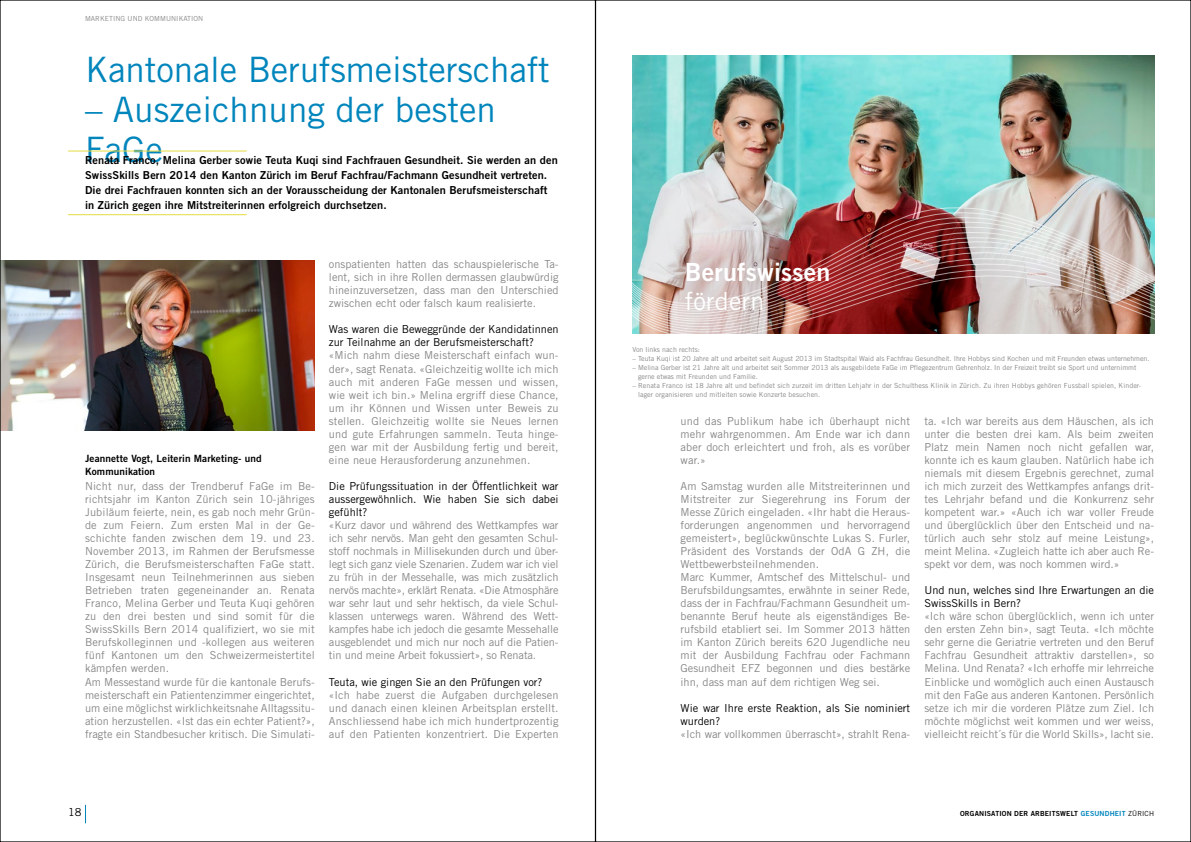
<style>
.page{position:relative;width:1191px;height:842px;background:#fff}
.page>*{position:absolute;margin:0;border:0;box-sizing:border-box;transform-origin:0 0}
._101_Titel{font:35px "Trade Gothic LT";letter-spacing:-.005em;color:#0085bc}
._104_Quote{font:25px "Trade Gothic LT Bold Two";letter-spacing:.01em;color:#fff}
._104_Quote-2{font:25px "Trade Gothic LT";letter-spacing:.01em;color:#fff}
._103_Text{font:11px/13px "Trade Gothic LT";color:#868786;text-align:justify}
._103_Text-2{font:11px/13px "Trade Gothic LT";color:#000}
._102_Lead{font:11px/15px "Trade Gothic LT Bold Two";letter-spacing:.01em;color:#000;text-align:justify}
._105_Autoren{font:10px "Trade Gothic LT Bold Two";letter-spacing:.01em;color:#000}
._104_Quote-3{font:7px/9px "Trade Gothic LT";color:#868786}
.t1{font:7px "Trade Gothic LT Bold Two";letter-spacing:.02em;color:#000}
.s1{color:#0085bc}
.s2{font-family:"Trade Gothic LT"}
</style>
<div class="page">
<svg style="left:85px;top:805px;width:1px;height:18px"></svg>
<hr style="left:68px;top:151px;width:179px;height:1px;background:#e4db43">
<hr style="left:68px;top:214px;width:179px;height:1px;background:#e4db43">
<img style="left:632px;top:55px;width:522px;height:152px">
<img style="left:2px;top:260px;width:313px;height:170px">
<img style="left:632px;top:207px;width:523px;height:127px">
<p class="_104_Quote-3" style="left:85px;top:14px;width:120px">MARKETING UND KOMMUNIKATION</p>
<p class="_101_Titel" style="left:85px;top:49px;width:466px">Kantonale Berufsmeisterschaft</p>
<p class="_101_Titel" style="left:85px;top:89px;width:412px">– Auszeichnung der besten</p>
<p class="_102_Lead" style="left:85px;top:153px;width:474px">Renata Franco, Melina Gerber sowie Teuta Kuqi sind Fachfrauen Gesundheit. Sie werden an den</p>
<p class="_101_Titel" style="left:85px;top:129px;width:79px">FaGe</p>
<p class="_102_Lead" style="left:85px;top:168px;width:464px">SwissSkills Bern 2014 den Kanton Zürich im Beruf Fachfrau/Fachmann Gesundheit vertreten.<br>Die drei Fachfrauen konnten sich an der Vorausscheidung der Kantonalen Berufsmeisterschaft in Zürich gegen ihre Mitstreiterinnen erfolgreich durchsetzen.</p>
<p class="_105_Autoren" style="left:85px;top:452px;width:178px">Jeannette Vogt, Leiterin Marketing- und</p>
<p class="_105_Autoren" style="left:85px;top:465px;width:72px">Kommunikation</p>
<p class="_103_Text" style="left:85px;top:479px;width:231px">Nicht nur, dass der Trendberuf FaGe im Be&shy;richtsjahr im Kanton Zürich sein 10-jähriges Jubiläum feierte, nein, es gab noch mehr Grün&shy;de zum Feiern. Zum ersten Mal in der Ge&shy;schichte fanden zwischen dem 19. und 23.<br>November 2013, im Rahmen der Berufsmesse Zürich, die Berufsmeisterschaften FaGe statt.<br>Insgesamt neun Teilnehmerinnen aus sieben Betrieben traten gegeneinander an. Renata Franco, Melina Gerber und Teuta Kuqi gehören zu den drei besten und sind somit für die SwissSkills Bern 2014 qualifiziert, wo sie mit Berufskolleginnen und -kollegen aus weiteren fünf Kantonen um den Schweizermeistertitel kämpfen werden.</p>
<p class="_103_Text" style="left:85px;top:675px;width:231px">Am Messestand wurde für die kantonale Berufs&shy;meisterschaft ein Patientenzimmer eingerichtet, um eine möglichst wirklichkeitsnahe Alltagssitu&shy;ation herzustellen. «Ist das ein echter Patient?», fragte ein Standbesucher kritisch. Die Simulati-</p>
<p class="_103_Text" style="left:329px;top:258px;width:231px">onspatienten hatten das schauspielerische Ta&shy;lent, sich in ihre Rollen dermassen glaubwürdig hineinzuversetzen, dass man den Unterschied zwischen echt oder falsch kaum realisierte.</p>
<p class="_103_Text-2" style="left:329px;top:323px;width:231px">Was waren die Beweggründe der Kandidatinnen zur Teilnahme an der Berufsmeisterschaft?</p>
<p class="_103_Text" style="left:329px;top:349px;width:231px">«Mich nahm diese Meisterschaft einfach wun&shy;der», sagt Renata. «Gleichzeitig wollte ich mich auch mit anderen FaGe messen und wissen, wie weit ich bin.» Melina ergriff diese Chance, um ihr Können und Wissen unter Beweis zu stellen. Gleichzeitig wollte sie Neues lernen und gute Erfahrungen sammeln. Teuta hinge&shy;gen war mit der Ausbildung fertig und bereit, eine neue Herausforderung anzunehmen.</p>
<p class="_103_Text-2" style="left:329px;top:479px;width:231px;text-align:justify">Die Prüfungssituation in der Öffentlichkeit war aussergewöhnlich. Wie haben Sie sich dabei gefühlt?</p>
<p class="_103_Text" style="left:329px;top:518px;width:231px">«Kurz davor und während des Wettkampfes war ich sehr nervös. Man geht den gesamten Schul&shy;stoff nochmals in Millisekunden durch und über&shy;legt sich ganz viele Szenarien. Zudem war ich viel zu früh in der Messehalle, was mich zusätzlich nervös machte», erklärt Renata. «Die Atmosphäre war sehr laut und sehr hektisch, da viele Schul&shy;klassen unterwegs waren. Während des Wett&shy;kampfes habe ich jedoch die gesamte Messehalle ausgeblendet und mich nur noch auf die Patien&shy;tin und meine Arbeit fokussiert», so Renata.</p>
<p class="_103_Text-2" style="left:329px;top:675px;width:215px">Teuta, wie gingen Sie an den Prüfungen vor?</p>
<p class="_103_Text" style="left:329px;top:688px;width:231px">«Ich habe zuerst die Aufgaben durchgelesen und danach einen kleinen Arbeitsplan erstellt.<br>Anschliessend habe ich mich hundertprozentig auf den Patienten konzentriert. Die Experten</p>
<p class="_104_Quote" style="left:685px;top:256px;width:147px">Berufswissen</p>
<p class="_104_Quote-2" style="left:685px;top:285px;width:81px">fördern</p>
<p class="_104_Quote-3" style="left:632px;top:345px;width:69px">Von links nach rechts:</p>
<p class="_104_Quote-3" style="left:632px;top:354px;width:518px">– Teuta Kuqi ist 20 Jahre alt und arbeitet seit August 2013 im Stadtspital Waid als Fachfrau Gesundheit. Ihre Hobbys sind Kochen und mit Freunden etwas unternehmen.</p>
<p class="_104_Quote-3" style="left:638px;top:363px;width:500px;text-indent:-6px">– Melina Gerber ist 21 Jahre alt und arbeitet seit Sommer 2013 als ausgebildete FaGe im Pflegezentrum Gehrenholz. In der Freizeit treibt sie Sport und unternimmt gerne etwas mit Freunden und Familie.</p>
<p class="_104_Quote-3" style="left:638px;top:381px;width:504px;text-indent:-6px">– Renata Franco ist 18 Jahre alt und befindet sich zurzeit im dritten Lehjahr in der Schulthess Klinik in Zürich. Zu ihren Hobbys gehören Fussball spielen, Kinder&shy;lager organisieren und mitleiten sowie Konzerte besuchen.</p>
<p class="_103_Text" style="left:680px;top:414px;width:231px">und das Publikum habe ich überhaupt nicht mehr wahrgenommen. Am Ende war ich dann aber doch erleichtert und froh, als es vorüber war.»</p>
<p class="_103_Text" style="left:680px;top:479px;width:231px">Am Samstag wurden alle Mitstreiterinnen und Mitstreiter zur Siegerehrung ins Forum der Messe Zürich eingeladen. «Ihr habt die Heraus&shy;forderungen angenommen und hervorragend gemeistert», beglückwünschte Lukas S. Furler, Präsident des Vorstands der OdA G ZH, die Wettbewerbsteilnehmenden.</p>
<p class="_103_Text" style="left:680px;top:571px;width:231px">Marc Kummer, Amtschef des Mittelschul- und Berufsbildungsamtes, erwähnte in seiner Rede, dass der in Fachfrau/Fachmann Gesundheit um&shy;benannte Beruf heute als eigenständiges Be&shy;rufsbild etabliert sei. Im Sommer 2013 hätten im Kanton Zürich bereits 620 Jugendliche neu mit der Ausbildung Fachfrau oder Fachmann Gesundheit EFZ begonnen und dies bestärke ihn, dass man auf dem richtigen Weg sei.</p>
<p class="_103_Text-2" style="left:680px;top:701px;width:231px">Wie war Ihre erste Reaktion, als Sie nominiert wurden?</p>
<p class="_103_Text" style="left:680px;top:727px;width:231px">«Ich war vollkommen überrascht», strahlt Rena-</p>
<p class="_103_Text" style="left:924px;top:414px;width:231px">ta. «Ich war bereits aus dem Häuschen, als ich unter die besten drei kam. Als beim zweiten Platz mein Namen noch nicht gefallen war, konnte ich es kaum glauben. Natürlich habe ich niemals mit diesem Ergebnis gerechnet, zumal ich mich zurzeit des Wettkampfes anfangs drit&shy;tes Lehrjahr befand und die Konkurrenz sehr kompetent war.» «Auch ich war voller Freude und überglücklich über den Entscheid und na&shy;türlich auch sehr stolz auf meine Leistung», meint Melina. «Zugleich hatte ich aber auch Re&shy;spekt vor dem, was noch kommen wird.»</p>
<p class="_103_Text-2" style="left:924px;top:584px;width:231px">Und nun, welches sind Ihre Erwartungen an die<br>SwissSkills in Bern?</p>
<p class="_103_Text" style="left:924px;top:610px;width:231px">«Ich wäre schon überglücklich, wenn ich unter den ersten Zehn bin», sagt Teuta. «Ich möchte sehr gerne die Geriatrie vertreten und den Beruf Fachfrau Gesundheit attraktiv darstellen», so Melina. Und Renata? «Ich erhoffe mir lehrreiche Einblicke und womöglich auch einen Austausch mit den FaGe aus anderen Kantonen. Persönlich setze ich mir die vorderen Plätze zum Ziel. Ich möchte möglichst weit kommen und wer weiss, vielleicht reicht´s für die World Skills», lacht sie.</p>
<p class="_103_Text-2" style="left:68px;top:805px;width:15px">18</p>
<p class="t1" style="left:960px;top:809px;width:196px">ORGANISATION DER ARBEITSWELT <span class="s1">GESUNDHEIT</span> <span class="s2">ZÜRICH</span></p>
</div>
